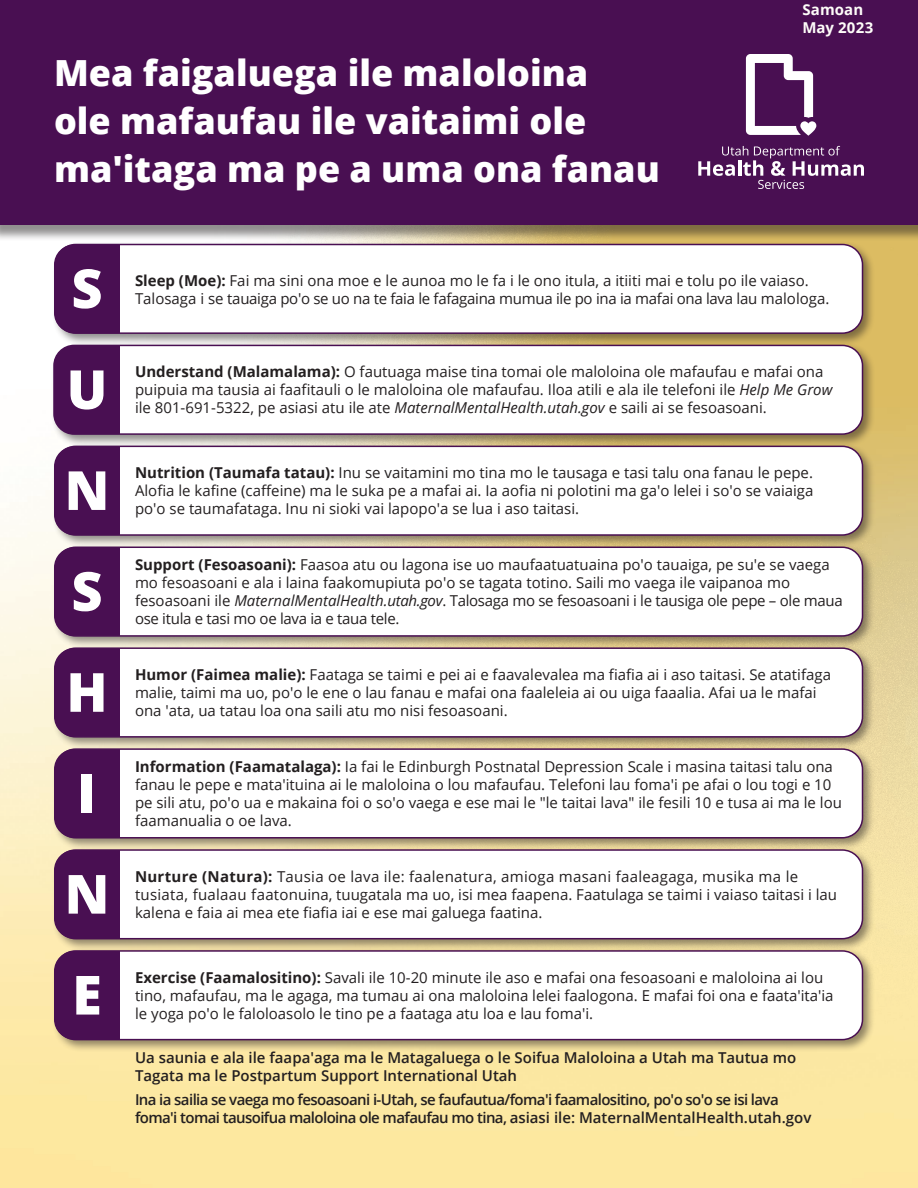
<style>
.page{position:relative;width:918px;height:1188px;background:#fff}
.page>*{position:absolute;margin:0;border:0;box-sizing:border-box;transform-origin:0 0}
.t1{font:800 54px "Open Sans";color:#fff}
.t2{font:800 36px/48px "Open Sans";color:#fff}
.Paragraph_Style_1{font:15px/18px "Open Sans";color:#231f20}
.Paragraph_Style_1-2{font:600 15px/18px "Open Sans";letter-spacing:-.04em;color:#231f20}
.Paragraph_Style_1-3{font:600 15px/18px "Open Sans";color:#231f20}
.t3{font:700 15px/18px "Open Sans";letter-spacing:.005em;color:#fefcf9}
.s1{font-weight:700}
.s2{font-style:italic}
</style>
<div class="page">
<img style="left:0;top:242px;width:918px;height:946px">
<div style="left:52px;top:241px;width:824px;height:106px;background:#231f20;opacity:.5"></div>
<div style="left:56px;top:245px;width:806px;height:88px;background:#fff;border-radius:20px"></div>
<div style="left:55px;top:244px;width:808px;height:90px;border:2px solid #490f52;border-radius:20px"></div>
<div style="left:52px;top:543px;width:824px;height:106px;background:#231f20;opacity:.5"></div>
<div style="left:56px;top:547px;width:806px;height:89px;background:#fff;border-radius:20px"></div>
<div style="left:55px;top:547px;width:808px;height:90px;border:2px solid #490f52;border-radius:20px"></div>
<div style="left:50px;top:342px;width:826px;height:105px;background:#231f20;opacity:.5"></div>
<div style="left:54px;top:345px;width:808px;height:89px;background:#fff;border-radius:20px"></div>
<div style="left:53px;top:345px;width:810px;height:90px;border:2px solid #490f52;border-radius:20px"></div>
<div style="left:52px;top:644px;width:824px;height:106px;background:#231f20;opacity:.5"></div>
<div style="left:56px;top:648px;width:806px;height:89px;background:#fff;border-radius:20px"></div>
<div style="left:55px;top:647px;width:808px;height:91px;border:2px solid #490f52;border-radius:20px"></div>
<div style="left:52px;top:443px;width:824px;height:105px;background:#231f20;opacity:.5"></div>
<div style="left:56px;top:446px;width:806px;height:89px;background:#fff;border-radius:20px"></div>
<div style="left:55px;top:446px;width:808px;height:90px;border:2px solid #490f52;border-radius:20px"></div>
<div style="left:52px;top:745px;width:824px;height:106px;background:#231f20;opacity:.5"></div>
<div style="left:56px;top:749px;width:806px;height:89px;background:#fff;border-radius:20px"></div>
<div style="left:55px;top:748px;width:808px;height:91px;border:2px solid #490f52;border-radius:20px"></div>
<div style="left:52px;top:846px;width:824px;height:106px;background:#231f20;opacity:.5"></div>
<div style="left:56px;top:850px;width:806px;height:89px;background:#fff;border-radius:20px"></div>
<div style="left:55px;top:849px;width:808px;height:90px;border:2px solid #490f52;border-radius:20px"></div>
<div style="left:52px;top:947px;width:824px;height:106px;background:#231f20;opacity:.5"></div>
<div style="left:56px;top:951px;width:806px;height:89px;background:#fff;border-radius:20px"></div>
<div style="left:55px;top:950px;width:808px;height:90px;border:2px solid #490f52;border-radius:20px"></div>
<div style="left:54px;top:244px;width:66px;height:89px;background:#490f52"></div>
<div style="left:54px;top:345px;width:66px;height:89px;background:#490f52"></div>
<div style="left:0;top:0;width:918px;height:242px;background:#231f20;opacity:.5"></div>
<div style="left:0;top:0;width:918px;height:225px;background:#490f52"></div>
<div style="left:54px;top:446px;width:66px;height:89px;background:#490f52"></div>
<div style="left:54px;top:547px;width:66px;height:89px;background:#490f52"></div>
<div style="left:54px;top:648px;width:66px;height:89px;background:#490f52"></div>
<div style="left:54px;top:749px;width:66px;height:89px;background:#490f52"></div>
<div style="left:54px;top:850px;width:66px;height:89px;background:#490f52"></div>
<div style="left:54px;top:951px;width:66px;height:89px;background:#490f52"></div>
<svg style="left:698px;top:146px;width:166px;height:43px"></svg>
<svg style="left:746px;top:54px;width:70px;height:82px"></svg>
<p class="t2" style="left:54px;top:47px;width:607px">Mea faigaluega ile maloloina<br>ole mafaufau ile vaitaimi ole ma'itaga ma pe a uma ona fanau</p>
<p class="t3" style="left:802px;top:0;width:72px">Samoan<br>May 2023</p>
<p class="t1" style="left:71px;top:247px;width:33px">S</p>
<p class="t1" style="left:67px;top:348px;width:42px">U</p>
<p class="t1" style="left:64px;top:449px;width:47px">N</p>
<p class="t1" style="left:71px;top:550px;width:33px">S</p>
<p class="t1" style="left:66px;top:651px;width:43px">H</p>
<p class="t1" style="left:78px;top:752px;width:20px">I</p>
<p class="t1" style="left:64px;top:853px;width:47px">N</p>
<p class="t1" style="left:72px;top:954px;width:31px">E</p>
<p class="Paragraph_Style_1" style="left:135px;top:271px;width:696px"><span class="s1">Sleep (Moe):</span> Fai ma sini ona moe e le aunoa mo le fa i le ono itula, a itiiti mai e tolu po ile vaiaso.<br>Talosaga i se tauaiga po'o se uo na te faia le fafagaina mumua ile po ina ia mafai ona lava lau malologa.</p>
<p class="Paragraph_Style_1" style="left:135px;top:362px;width:699px"><span class="s1">Understand (Malamalama):</span> O fautuaga maise tina tomai ole maloloina ole mafaufau e mafai ona puipuia ma tausia ai faafitauli o le maloloina ole mafaufau. Iloa atili e ala ile telefoni ile <span class="s2">Help Me Grow </span>ile 801-691-5322, pe asiasi atu ile ate <span class="s2">MaternalMentalHealth.utah.gov</span> e saili ai se fesoasoani.</p>
<p class="Paragraph_Style_1" style="left:135px;top:463px;width:680px;text-align:justify"><span class="s1">Nutrition (Taumafa tatau):</span> Inu se vaitamini mo tina mo le tausaga e tasi talu ona fanau le pepe.<br>Alofia le kafine (caffeine) ma le suka pe a mafai ai. Ia aofia ni polotini ma ga'o lelei i so'o se vaiaiga po'o se taumafataga. Inu ni sioki vai lapopo'a se lua i aso taitasi.</p>
<p class="Paragraph_Style_1" style="left:135px;top:555px;width:709px"><span class="s1">Support (Fesoasoani):</span> Faasoa atu ou lagona ise uo maufaatuatuaina po'o tauaiga, pe su'e se vaega mo fesoasoani e ala i laina faakomupiuta po'o se tagata totino. Saili mo vaega ile vaipanoa mo fesoasoani ile <span class="s2">MaternalMentalHealth.utah.gov</span>. Talosaga mo se fesoasoani i le tausiga ole pepe – ole maua ose itula e tasi mo oe lava ia e taua tele.</p>
<p class="Paragraph_Style_1" style="left:135px;top:665px;width:698px"><span class="s1">Humor (Faimea malie):</span> Faataga se taimi e pei ai e faavalevalea ma fiafia ai i aso taitasi. Se atatifaga malie, taimi ma uo, po'o le ene o lau fanau e mafai ona faaleleia ai ou uiga faaalia. Afai ua le mafai ona 'ata, ua tatau loa ona saili atu mo nisi fesoasoani.</p>
<p class="Paragraph_Style_1" style="left:135px;top:757px;width:709px"><span class="s1">Information (Faamatalaga):</span> Ia fai le Edinburgh Postnatal Depression Scale i masina taitasi talu ona fanau le pepe e mata'ituina ai le maloloina o lou mafaufau. Telefoni lau foma'i pe afai o lou togi e 10 pe sili atu, po'o ua e makaina foi o so'o vaega e ese mai le "le taitai lava" ile fesili 10 e tusa ai ma le lou faamanualia o oe lava.</p>
<p class="Paragraph_Style_1" style="left:135px;top:867px;width:704px"><span class="s1">Nurture (Natura):</span> Tausia oe lava ile: faalenatura, amioga masani faaleagaga, musika ma le tusiata, fualaau faatonuina, tuugatala ma uo, isi mea faapena. Faatulaga se taimi i vaiaso taitasi i lau kalena e faia ai mea ete fiafia iai e ese mai galuega faatina.</p>
<p class="Paragraph_Style_1" style="left:135px;top:968px;width:700px"><span class="s1">Exercise (Faamalositino):</span> Savali ile 10-20 minute ile aso e mafai ona fesoasoani e maloloina ai lou tino, mafaufau, ma le agaga, ma tumau ai ona maloloina lelei faalogona. E mafai foi ona e faata'ita'ia le yoga po'o le faloloasolo le tino pe a faataga atu loa e lau foma'i.</p>
<p class="Paragraph_Style_1-3" style="left:135px;top:1048px;width:663px">Ua saunia e ala ile faapa'aga ma le Matagaluega o le Soifua Maloloina a Utah ma Tautua mo<br>Tagata ma le Postpartum Support International Utah</p>
<p class="Paragraph_Style_1-2" style="left:135px;top:1091px;width:678px">Ina ia sailia se vaega mo fesoasoani i-Utah, se faufautua/foma'i faamalositino, po'o so'o se isi lava foma'i tomai tausoifua maloloina ole mafaufau mo tina, asiasi ile: MaternalMentalHealth.utah.gov</p>
</div>
